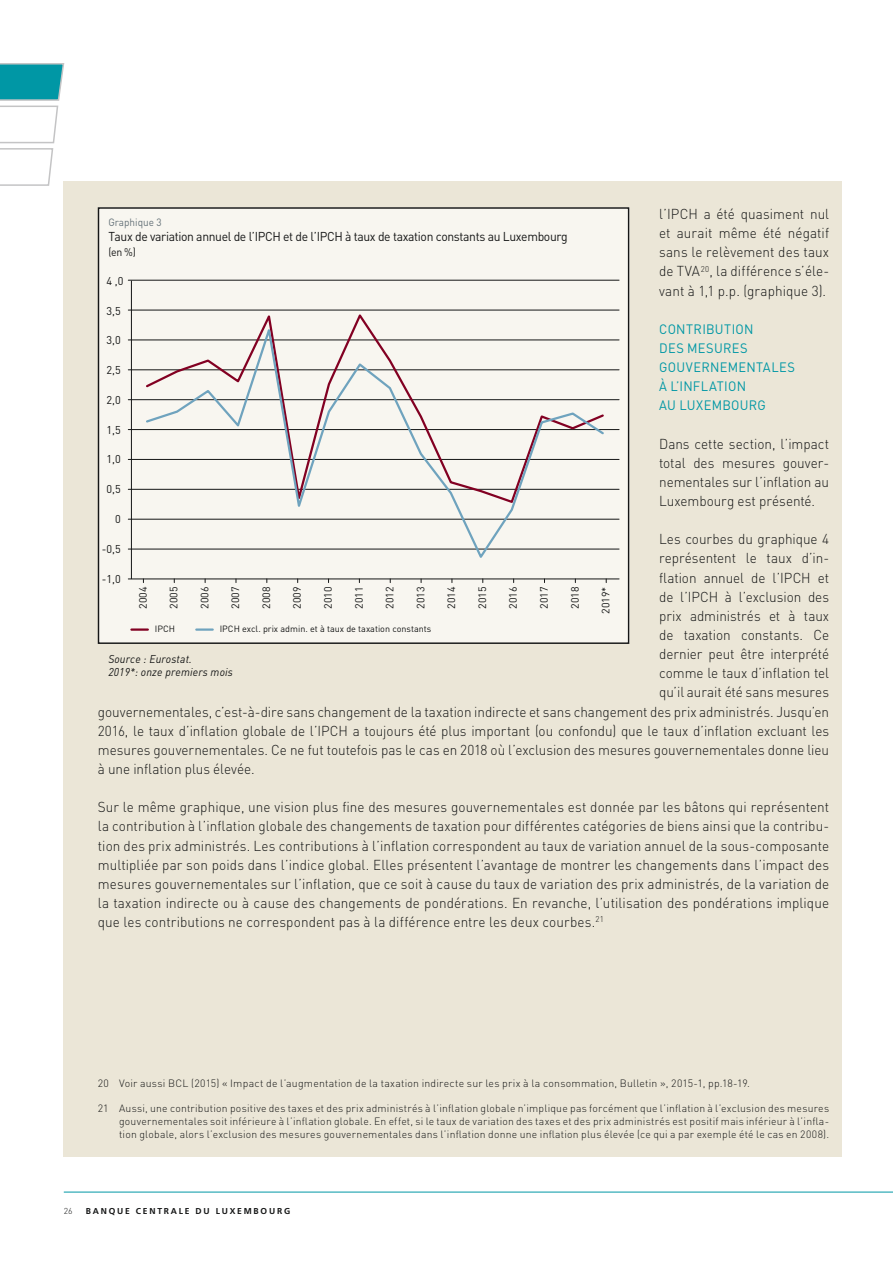
<style>
.page{position:relative;width:893px;height:1263px;background:#fff}
.page>*{position:absolute;margin:0;border:0;box-sizing:border-box;transform-origin:0 0}
.t1{font:300 14.25px/19.2px "DIN Pro";color:#151616;text-align:justify;scale:.95 1}
.t2{font:13.5px/19.2px "DIN Pro";letter-spacing:.025em;color:#0097a5;scale:.95 1}
.t3{font:12.75px "DIN Pro";letter-spacing:-.03em;color:#151616;scale:.95 1}
.t4{font:italic 11.25px/12.8px "DIN Pro";letter-spacing:.015em;color:#151616;scale:.95 1}
.t5{font:11.25px "DIN Pro";color:#151616}
.t6{font:11.1px "DIN Pro";color:#151616;scale:.95 1}
.t7{font:10.65px "DIN Pro";color:#151616}
.t8{font:300 10.5px/12.6px "DIN Pro";letter-spacing:.02em;color:#151616;text-align:justify}
.t9{font:10.5px "DIN Pro";color:#647178;scale:.95 1}
.t10{font:9px "DIN Pro";color:#151616}
.t11{font:700 8.55px "Frutiger";letter-spacing:.21em;color:#151616}
.t12{font:300 8.55px "DIN Pro";color:#151616}
</style>
<div class="page">
<hr style="left:64px;top:1192px;width:829px;height:1px;background:#0097a5">
<svg style="left:0;top:63px;width:65px;height:124px"></svg>
<div style="left:64px;top:181px;width:778px;height:976px;background:#ebe6d7"></div>
<div style="left:98px;top:207px;width:531px;height:436px;background:#f8f6f0"></div>
<hr style="left:131px;top:628px;width:17px;height:3px;background:#820022">
<hr style="left:196px;top:628px;width:17px;height:3px;background:#6fa3be">
<hr style="left:131px;top:281px;width:1px;height:298px;background:#151616">
<hr style="left:128px;top:579px;width:491px;height:1px;background:#151616">
<hr style="left:128px;top:519px;width:491px;height:1px;background:#151616">
<hr style="left:128px;top:489px;width:491px;height:1px;background:#151616">
<hr style="left:128px;top:429px;width:491px;height:1px;background:#151616">
<hr style="left:128px;top:370px;width:491px;height:1px;background:#151616">
<hr style="left:128px;top:459px;width:491px;height:1px;background:#151616">
<hr style="left:128px;top:399px;width:491px;height:1px;background:#151616">
<hr style="left:128px;top:340px;width:491px;height:1px;background:#151616">
<hr style="left:128px;top:310px;width:491px;height:1px;background:#151616">
<hr style="left:128px;top:280px;width:491px;height:1px;background:#151616">
<hr style="left:128px;top:549px;width:491px;height:1px;background:#151616">
<svg style="left:144px;top:309px;width:462px;height:12px"></svg>
<svg style="left:144px;top:321px;width:462px;height:237px"></svg>
<p class="t1" style="left:659px;top:204px;width:181px">l’IPCH a été quasiment nul et aurait même été négatif sans le relèvement des taux de TVA<sup>20</sup>, la différence s’éle&shy;vant à 1,1 p.p. (graphique 3).</p>
<p class="t2" style="left:659px;top:319px;width:144px">CONTRIBUTION<br>DES MESURES<br>GOUVERNEMENTALES<br>À L’INFLATION<br>AU LUXEMBOURG</p>
<p class="t1" style="left:659px;top:433px;width:181px">Dans cette section, l’impact total des mesures gouver&shy;nementales sur l’inflation au Luxembourg est présenté.</p>
<p class="t1" style="left:659px;top:529px;width:181px">Les courbes du graphique 4</p>
<p class="t1" style="left:659px;top:548px;width:181px">représentent le taux d’in-</p>
<p class="t1" style="left:659px;top:567px;width:181px">flation annuel de l’IPCH et</p>
<p class="t1" style="left:659px;top:586px;width:181px">de l’IPCH à l’exclusion des</p>
<p class="t1" style="left:659px;top:605px;width:181px">prix administrés et à taux</p>
<p class="t1" style="left:659px;top:625px;width:181px">de taxation constants. Ce</p>
<p class="t1" style="left:659px;top:644px;width:181px">dernier peut être interprété</p>
<p class="t1" style="left:659px;top:663px;width:181px">comme le taux d’inflation tel</p>
<p class="t1" style="left:659px;top:682px;width:180px">qu’il aurait été sans mesures</p>
<p class="t1" style="left:98px;top:701px;width:771px">gouvernementales, c’est-à-dire sans changement de la taxation indirecte et sans changement des prix administrés. Jusqu’en</p>
<p class="t1" style="left:98px;top:720px;width:771px">2016, le taux d’inflation globale de l’IPCH a toujours été plus important (ou confondu) que le taux d’inflation excluant les</p>
<p class="t1" style="left:98px;top:739px;width:771px">mesures gouvernementales. Ce ne fut toutefois pas le cas en 2018 où l’exclusion des mesures gouvernementales donne lieu</p>
<p class="t1" style="left:98px;top:759px;width:167px">à une inflation plus élevée.</p>
<p class="t1" style="left:98px;top:797px;width:771px">Sur le même graphique, une vision plus fine des mesures gouvernementales est donnée par les bâtons qui représentent la contribution à l’inflation globale des changements de taxation pour différentes catégories de biens ainsi que la contribu&shy;tion des prix administrés. Les contributions à l’inflation correspondent au taux de variation annuel de la sous-composante multipliée par son poids dans l’indice global. Elles présentent l’avantage de montrer les changements dans l’impact des mesures gouvernementales sur l’inflation, que ce soit à cause du taux de variation des prix administrés, de la variation de la taxation indirecte ou à cause des changements de pondérations. En revanche, l’utilisation des pondérations implique que les contributions ne correspondent pas à la différence entre les deux courbes.<sup>21</sup></p>
<p class="t9" style="left:108px;top:215px;width:58px">Graphique 3</p>
<p class="t3" style="left:108px;top:228px;width:485px">Taux de variation annuel de l’IPCH et de l’IPCH à taux de taxation constants au Luxembourg</p>
<p class="t6" style="left:108px;top:244px;width:31px">(en %)</p>
<p class="t5" style="left:107px;top:273px;width:18px">4 ,0</p>
<p class="t5" style="left:107px;top:303px;width:16px">3,5</p>
<p class="t5" style="left:107px;top:333px;width:16px">3,0</p>
<p class="t5" style="left:107px;top:362px;width:16px">2,5</p>
<p class="t5" style="left:107px;top:392px;width:16px">2,0</p>
<p class="t5" style="left:107px;top:422px;width:16px">1,5</p>
<p class="t5" style="left:107px;top:452px;width:16px">1,0</p>
<p class="t5" style="left:107px;top:482px;width:16px">0,5</p>
<p class="t5" style="left:115px;top:511px;width:7px">0</p>
<p class="t5" style="left:102px;top:541px;width:20px">-0,5</p>
<p class="t5" style="left:102px;top:571px;width:20px">-1,0</p>
<p class="t7" style="left:136px;top:609px;width:24px;rotate:-90deg">2004</p>
<p class="t7" style="left:166px;top:609px;width:24px;rotate:-90deg">2005</p>
<p class="t7" style="left:197px;top:609px;width:24px;rotate:-90deg">2006</p>
<p class="t7" style="left:228px;top:609px;width:24px;rotate:-90deg">2007</p>
<p class="t7" style="left:259px;top:609px;width:24px;rotate:-90deg">2008</p>
<p class="t7" style="left:290px;top:609px;width:24px;rotate:-90deg">2009</p>
<p class="t7" style="left:321px;top:609px;width:24px;rotate:-90deg">2010</p>
<p class="t7" style="left:352px;top:609px;width:24px;rotate:-90deg">2011</p>
<p class="t7" style="left:382px;top:609px;width:24px;rotate:-90deg">2012</p>
<p class="t7" style="left:413px;top:609px;width:24px;rotate:-90deg">2013</p>
<p class="t7" style="left:444px;top:609px;width:24px;rotate:-90deg">2014</p>
<p class="t7" style="left:475px;top:609px;width:24px;rotate:-90deg">2015</p>
<p class="t7" style="left:506px;top:609px;width:24px;rotate:-90deg">2016</p>
<p class="t7" style="left:537px;top:609px;width:24px;rotate:-90deg">2017</p>
<p class="t7" style="left:568px;top:609px;width:24px;rotate:-90deg">2018</p>
<p class="t7" style="left:598px;top:614px;width:29px;rotate:-90deg">2019*</p>
<p class="t10" style="left:155px;top:623px;width:22px">IPCH</p>
<p class="t10" style="left:220px;top:623px;width:213px">IPCH excl. prix admin. et à taux de taxation constants</p>
<p class="t4" style="left:108px;top:652px;width:133px">Source : Eurostat.<br>2019*: onze premiers mois</p>
<p class="t8" style="left:98px;top:1076px;width:654px">20 Voir aussi BCL (2015) « Impact de l’augmentation de la taxation indirecte sur les prix à la consommation, Bulletin », 2015-1, pp.18-19.</p>
<p class="t8" style="left:119px;top:1102px;width:712px;text-indent:-21px">21 Aussi, une contribution positive des taxes et des prix administrés à l’inflation globale n’implique pas forcément que l’inflation à l’exclusion des mesures gouvernementales soit inférieure à l’inflation globale. En effet, si le taux de variation des taxes et des prix administrés est positif mais inférieur à l’infla&shy;tion globale, alors l’exclusion des mesures gouvernementales dans l’inflation donne une inflation plus élevée (ce qui a par exemple été le cas en 2008).</p>
<p class="t12" style="left:64px;top:1205px;width:10px">26</p>
<p class="t11" style="left:86px;top:1206px;width:206px">BANQUE CENTRALE DU LUXEMBOURG</p>
</div>
